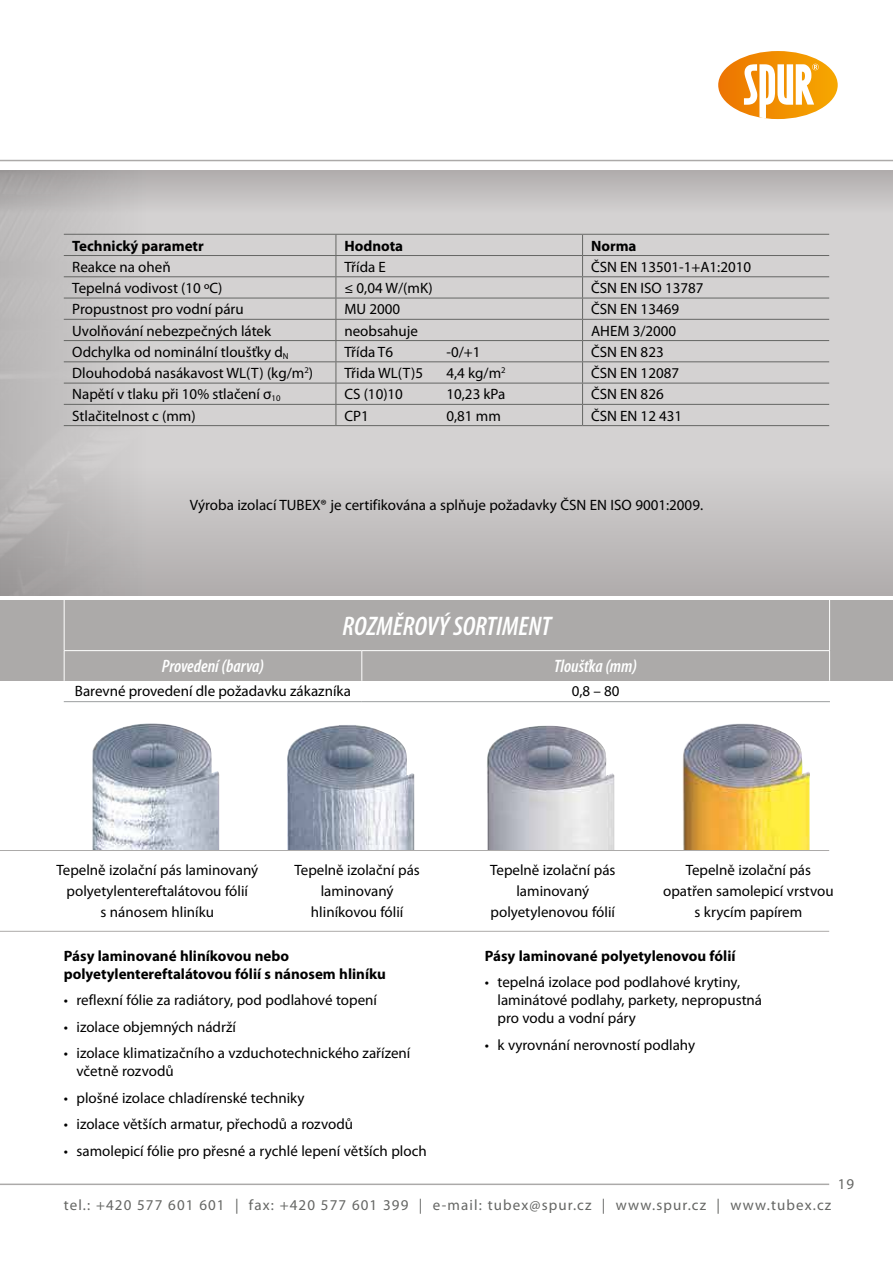
<style>
.page{position:relative;width:893px;height:1263px;background:#fff}
.page>*{position:absolute;margin:0;border:0;box-sizing:border-box;transform-origin:0 0}
.t1{font:italic 600 condensed 27px "Myriad Pro";color:#fff}
.t2{font:italic 600 condensed 18px "Myriad Pro";color:#fff}
.t3{font:15px/21px "Myriad Pro";color:#000;text-align:center}
.t4{font:700 15px/18px "Myriad Pro";color:#000}
.t5{font:15px "Myriad Pro";letter-spacing:.075em;color:#656664}
</style>
<div class="page">
<div style="left:0;top:170px;width:893px;height:425px;background:#d4d2d2"></div>
<div style="left:0;top:600px;width:893px;height:80px;background:#acaaa9"></div>
<svg style="left:0;top:468px;width:893px;height:127px"></svg>
<svg style="left:0;top:170px;width:893px;height:43px"></svg>
<hr style="left:0;top:160px;width:893px;height:1px;background:#acaaa9">
<hr style="left:0;top:1183px;width:829px;height:2px;background:#acaaa9">
<svg style="left:718px;top:51px;width:120px;height:68px"></svg>
<hr style="left:829px;top:600px;width:1px;height:50px;background:#fff">
<hr style="left:64px;top:650px;width:298px;height:1px;background:#fff">
<hr style="left:362px;top:650px;width:468px;height:1px;background:#fff">
<svg style="left:361px;top:651px;width:1px;height:30px"></svg>
<svg style="left:829px;top:651px;width:1px;height:30px"></svg>
<hr style="left:64px;top:600px;width:1px;height:50px;background:#fff">
<svg style="left:64px;top:651px;width:1px;height:30px"></svg>
<hr style="left:64px;top:701px;width:298px;height:1px;background:#9c9e9f">
<hr style="left:362px;top:701px;width:468px;height:1px;background:#9c9e9f">
<hr style="left:64px;top:234px;width:272px;height:1px;background:#656664">
<hr style="left:336px;top:234px;width:247px;height:1px;background:#656664">
<hr style="left:583px;top:234px;width:246px;height:1px;background:#656664">
<hr style="left:64px;top:255px;width:272px;height:1px;background:#656664">
<hr style="left:336px;top:255px;width:247px;height:1px;background:#656664">
<hr style="left:583px;top:255px;width:246px;height:1px;background:#656664">
<hr style="left:64px;top:276px;width:272px;height:1px;background:#656664">
<hr style="left:336px;top:276px;width:247px;height:1px;background:#656664">
<hr style="left:583px;top:276px;width:246px;height:1px;background:#656664">
<hr style="left:64px;top:298px;width:272px;height:1px;background:#656664">
<hr style="left:336px;top:298px;width:247px;height:1px;background:#656664">
<hr style="left:583px;top:298px;width:246px;height:1px;background:#656664">
<hr style="left:64px;top:319px;width:272px;height:1px;background:#656664">
<hr style="left:336px;top:319px;width:247px;height:1px;background:#656664">
<hr style="left:583px;top:319px;width:246px;height:1px;background:#656664">
<hr style="left:64px;top:340px;width:272px;height:1px;background:#656664">
<hr style="left:336px;top:340px;width:247px;height:1px;background:#656664">
<hr style="left:583px;top:340px;width:246px;height:1px;background:#656664">
<hr style="left:64px;top:361px;width:272px;height:1px;background:#656664">
<hr style="left:336px;top:361px;width:247px;height:1px;background:#656664">
<hr style="left:583px;top:361px;width:246px;height:1px;background:#656664">
<hr style="left:64px;top:383px;width:272px;height:1px;background:#656664">
<hr style="left:336px;top:383px;width:247px;height:1px;background:#656664">
<hr style="left:583px;top:383px;width:246px;height:1px;background:#656664">
<hr style="left:64px;top:404px;width:272px;height:1px;background:#656664">
<hr style="left:336px;top:404px;width:247px;height:1px;background:#656664">
<svg style="left:336px;top:235px;width:1px;height:190px"></svg>
<hr style="left:583px;top:404px;width:246px;height:1px;background:#656664">
<svg style="left:582px;top:235px;width:1px;height:190px"></svg>
<hr style="left:64px;top:425px;width:272px;height:1px;background:#656664">
<hr style="left:336px;top:425px;width:247px;height:1px;background:#656664">
<hr style="left:583px;top:425px;width:246px;height:1px;background:#656664">
<img style="left:92px;top:723px;width:718px;height:127px">
<hr style="left:0;top:850px;width:829px;height:1px;background:#acaaa9">
<hr style="left:0;top:931px;width:829px;height:1px;background:#acaaa9">
<p class="t4" style="left:72px;top:236px;width:133px">Technický parametr</p>
<p class="t4" style="left:344px;top:236px;width:60px">Hodnota</p>
<p class="t4" style="left:591px;top:236px;width:47px">Norma</p>
<p class="t3" style="left:72px;top:256px;width:100px">Reakce na oheň</p>
<p class="t3" style="left:344px;top:256px;width:43px">Třída E</p>
<p class="t3" style="left:591px;top:256px;width:162px">ČSN EN 13501-1+A1:2010</p>
<p class="t3" style="left:72px;top:277px;width:152px">Tepelná vodivost (10 ºC)</p>
<p class="t3" style="left:344px;top:277px;width:90px">≤ 0,04 W/(mK)</p>
<p class="t3" style="left:591px;top:277px;width:114px">ČSN EN ISO 13787</p>
<p class="t3" style="left:72px;top:298px;width:173px">Propustnost pro vodní páru</p>
<p class="t3" style="left:344px;top:298px;width:57px">MU 2000</p>
<p class="t3" style="left:591px;top:298px;width:90px">ČSN EN 13469</p>
<p class="t3" style="left:72px;top:320px;width:200px">Uvolňování nebezpečných látek</p>
<p class="t3" style="left:344px;top:320px;width:75px">neobsahuje</p>
<p class="t3" style="left:591px;top:320px;width:87px">AHEM 3/2000</p>
<p class="t3" style="left:72px;top:341px;width:218px">Odchylka od nominální tloušťky d<sub>N</sub></p>
<p class="t3" style="left:344px;top:341px;width:50px">Třída T6</p>
<p class="t3" style="left:446px;top:341px;width:36px">-0/+1</p>
<p class="t3" style="left:591px;top:341px;width:74px">ČSN EN 823</p>
<p class="t3" style="left:72px;top:362px;width:242px">Dlouhodobá nasákavost WL(T) (kg/m<sup>2</sup>)</p>
<p class="t3" style="left:344px;top:362px;width:80px">Třida WL(T)5</p>
<p class="t3" style="left:446px;top:362px;width:61px">4,4 kg/m<sup>2</sup></p>
<p class="t3" style="left:591px;top:362px;width:90px">ČSN EN 12087</p>
<p class="t3" style="left:72px;top:384px;width:210px">Napětí v tlaku při 10% stlačení σ<sub>10</sub></p>
<p class="t3" style="left:344px;top:384px;width:60px">CS (10)10</p>
<p class="t3" style="left:446px;top:384px;width:60px">10,23 kPa</p>
<p class="t3" style="left:591px;top:384px;width:74px">ČSN EN 826</p>
<p class="t3" style="left:72px;top:405px;width:125px">Stlačitelnost c (mm)</p>
<p class="t3" style="left:344px;top:405px;width:26px">CP1</p>
<p class="t3" style="left:446px;top:405px;width:56px">0,81 mm</p>
<p class="t3" style="left:591px;top:405px;width:93px">ČSN EN 12 431</p>
<p class="t3" style="left:190px;top:494px;width:515px">Výroba izolací TUBEX® je certifikována a splňuje požadavky ČSN EN ISO 9001:2009.</p>
<h1 class="t1" style="left:343px;top:612px;width:210px">ROZMĚROVÝ SORTIMENT</h1>
<p class="t2" style="left:162px;top:657px;width:104px">Provedení (barva)</p>
<p class="t2" style="left:554px;top:657px;width:84px">Tloušťka (mm)</p>
<p class="t3" style="left:75px;top:681px;width:278px">Barevné provedení dle požadavku zákazníka</p>
<p class="t3" style="left:572px;top:681px;width:49px">0,8 – 80</p>
<p class="t3" style="left:56px;top:859px;width:203px">Tepelně izolační pás laminovaný polyetylentereftalátovou fólií<br>s nánosem hliníku</p>
<p class="t3" style="left:490px;top:859px;width:127px">Tepelně izolační pás laminovaný polyetylenovou fólií</p>
<p class="t3" style="left:663px;top:859px;width:172px">Tepelně izolační pás opatřen samolepicí vrstvou s krycím papírem</p>
<p class="t3" style="left:294px;top:859px;width:127px">Tepelně izolační pás laminovaný hliníkovou fólií</p>
<p class="t4" style="left:64px;top:946px;width:324px">Pásy laminované hliníkovou nebo polyetylentereftalátovou fólií s nánosem hliníku</p>
<p class="t3" style="left:64px;top:990px;width:315px">• reflexní fólie za radiátory, pod podlahové topení</p>
<p class="t3" style="left:64px;top:1016px;width:174px">• izolace objemných nádrží</p>
<p class="t3" style="left:77px;top:1044px;width:335px;line-height:18px;text-align:left;text-indent:-13px">• izolace klimatizačního a vzduchotechnického zařízení včetně rozvodů</p>
<p class="t3" style="left:64px;top:1087px;width:242px">• plošné izolace chladírenské techniky</p>
<p class="t3" style="left:64px;top:1114px;width:291px">• izolace větších armatur, přechodů a rozvodů</p>
<p class="t3" style="left:64px;top:1140px;width:364px">• samolepicí fólie pro přesné a rychlé lepení větších ploch</p>
<p class="t4" style="left:485px;top:946px;width:252px">Pásy laminované polyetylenovou fólií</p>
<p class="t3" style="left:497px;top:973px;width:266px;line-height:18px;text-align:left;text-indent:-13px">• tepelná izolace pod podlahové krytiny, laminátové podlahy, parkety, nepropustná pro vodu a vodní páry</p>
<p class="t3" style="left:485px;top:1034px;width:212px">• k vyrovnání nerovností podlahy</p>
<p class="t5" style="left:64px;top:1196px;width:769px">tel.: +420 577 601 601 | fax: +420 577 601 399 | e-mail: tubex@spur.cz | www.spur.cz | www.tubex.cz</p>
<p class="t5" style="left:838px;top:1175px;width:18px">19</p>
</div>
